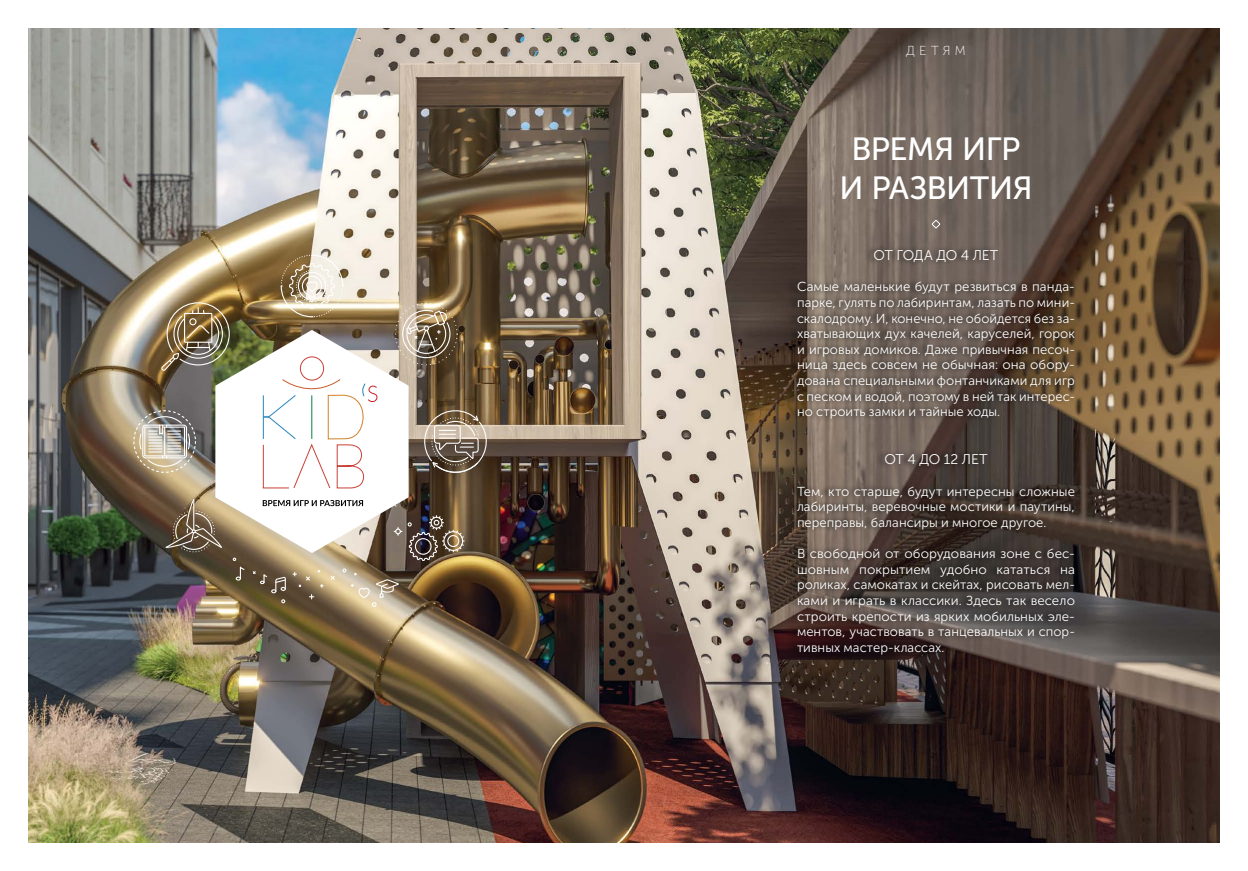
<style>
.page{position:relative;width:1248px;height:871px;background:#fff}
.page>*{position:absolute;margin:0;border:0;box-sizing:border-box;transform-origin:0 0}
.t1{font:32px/38.4px "Museo Sans Cyrl 500";letter-spacing:-.015em;color:#fff;text-align:center}
.t2{font:14px "Museo Sans Cyrl 300";letter-spacing:-.025em;color:#fff}
.t3{font:13px/15.6px "Museo Sans Cyrl 300";letter-spacing:.005em;color:#fff;text-align:justify}
.t4{font:13px "Museo Sans Cyrl 100";letter-spacing:.315em;color:#fff}
</style>
<div class="page">
<img style="left:28px;top:28px;width:1191px;height:814px">
<div style="left:786px;top:245px;width:288px;height:414px;background:#000;opacity:.75"></div>
<div style="left:931px;top:220px;width:9px;height:8px;border:1px solid #fff;border-radius:3px"></div>
<img style="left:139px;top:254px;width:350px;height:356px">
<p class="t4" style="left:906px;top:44px;width:61px">ДЕТЯМ</p>
<h1 class="t1" style="left:839px;top:130px;width:195px">ВРЕМЯ ИГР<br>И РАЗВИТИЯ</h1>
<p class="t2" style="left:873px;top:248px;width:126px">ОТ ГОДА ДО 4 ЛЕТ</p>
<p class="t3" style="left:797px;top:279px;width:279px">Самые маленькие будут резвиться в панда&shy;парке, гулять по лабиринтам, лазать по мини&shy;скалодрому. И, конечно, не обойдется без за&shy;хватывающих дух качелей, каруселей, горок и игровых домиков. Даже привычная песоч&shy;ница здесь совсем не обычная: она обору&shy;дована специальными фонтанчиками для игр с песком и водой, поэтому в ней так интерес&shy;но строить замки и тайные ходы.</p>
<p class="t2" style="left:884px;top:452px;width:105px">ОТ 4 ДО 12 ЛЕТ</p>
<p class="t3" style="left:797px;top:483px;width:279px">Тем, кто старше, будут интересны сложные лабиринты, веревочные мостики и паутины, переправы, балансиры и многое другое.</p>
<p class="t3" style="left:797px;top:545px;width:279px">В свободной от оборудования зоне с бес&shy;шовным покрытием удобно кататься на роликах, самокатах и скейтах, рисовать мел&shy;ками и играть в классики. Здесь так весело строить крепости из ярких мобильных эле&shy;ментов, участвовать в танцевальных и спор&shy;тивных мастер-классах.</p>
</div>
